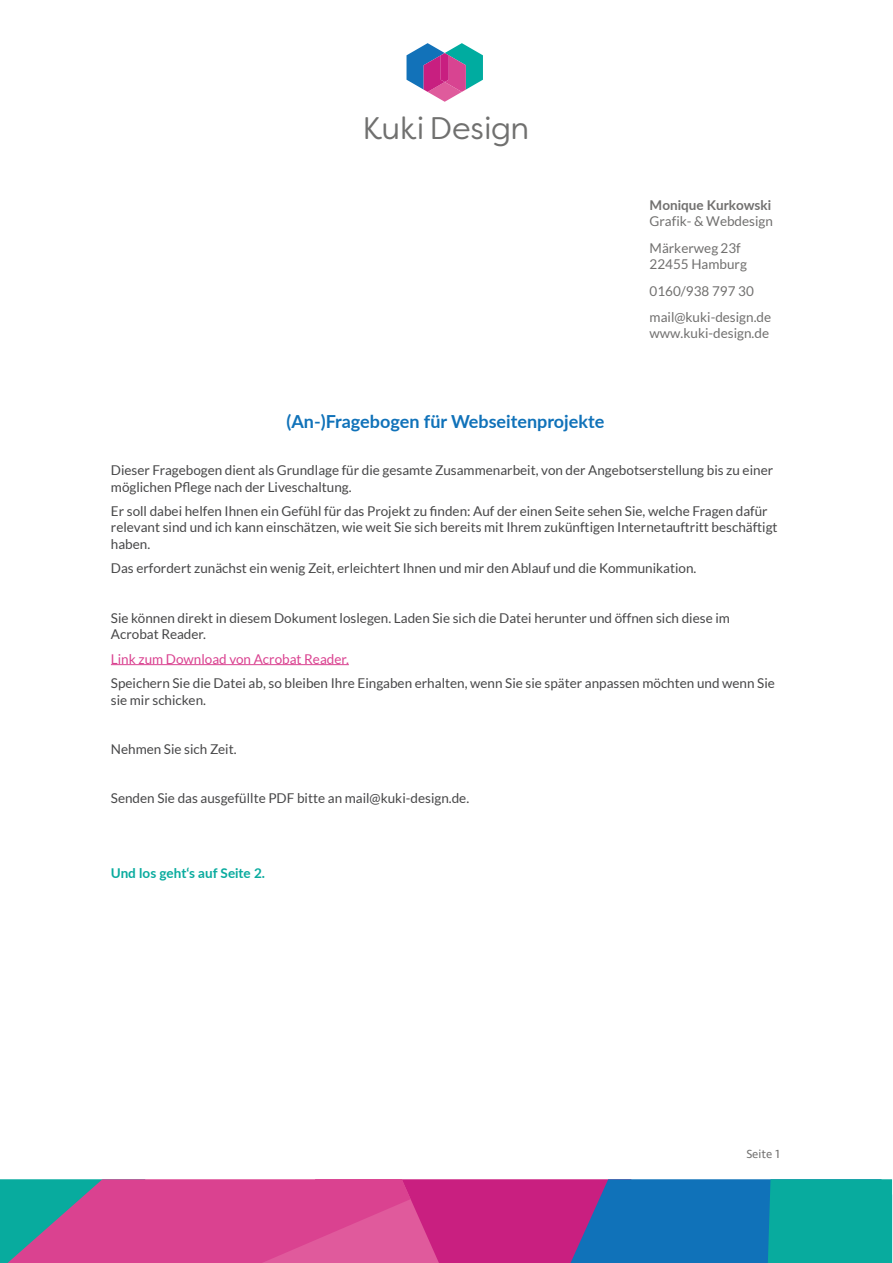
<style>
.page{position:relative;width:893px;height:1263px;background:#fff}
.page>*{position:absolute;margin:0;border:0;box-sizing:border-box;transform-origin:0 0}
.t1{font:31.2px "Filson Soft";letter-spacing:-.005em;color:#70706f}
.t2{font:700 18px "Lato";color:#1072b9}
.t3{font:13.5px/16.2px "Lato";color:#474748}
.t4{font:13.5px/26.7px "Lato";color:#71706f}
.t5{font:13.5px "Lato";color:#da4290}
.t6{font:700 13.5px "Lato";color:#08ab9e}
.t7{font:700 13.5px "Lato";color:#71706f}
.t8{font:12px "Ingra";color:#71706f}
</style>
<div class="page">
<svg style="left:406px;top:43px;width:77px;height:59px"></svg>
<svg style="left:0;top:1179px;width:892px;height:84px;background:#845c99"></svg>
<hr style="left:111px;top:664px;width:238px;height:1px;background:#da4290">
<h1 class="t1" style="left:362px;top:108px;width:169px">Kuki Design</h1>
<p class="t7" style="left:650px;top:195px;width:123px">Monique Kurkowski</p>
<p class="t4" style="left:650px;top:208px;width:125px">Grafik- &amp; Webdesign<br>Märkerweg 23f</p>
<p class="t4" style="left:650px;top:250px;width:123px">22455 Hamburg<br>0160/938 797 30 mail@kuki-design.de</p>
<p class="t4" style="left:650px;top:320px;width:121px">www.kuki-design.de</p>
<h2 class="t2" style="left:287px;top:409px;width:319px">(An-)Fragebogen für Webseitenprojekte</h2>
<p class="t3" style="left:111px;top:462px;width:664px">Dieser Fragebogen dient als Grundlage für die gesamte Zusammenarbeit, von der Angebotserstellung bis zu einer möglichen Pflege nach der Liveschaltung.</p>
<p class="t3" style="left:111px;top:503px;width:668px">Er soll dabei helfen Ihnen ein Gefühl für das Projekt zu finden: Auf der einen Seite sehen Sie, welche Fragen dafür relevant sind und ich kann einschätzen, wie weit Sie sich bereits mit Ihrem zukünftigen Internetauftritt beschäftigt haben.</p>
<p class="t3" style="left:111px;top:560px;width:587px">Das erfordert zunächst ein wenig Zeit, erleichtert Ihnen und mir den Ablauf und die Kommunikation.</p>
<p class="t3" style="left:111px;top:610px;width:620px">Sie können direkt in diesem Dokument loslegen. Laden Sie sich die Datei herunter und öffnen sich diese im<br>Acrobat Reader.</p>
<p class="t5" style="left:111px;top:651px;width:239px">Link zum Download von Acrobat Reader.</p>
<p class="t3" style="left:111px;top:675px;width:665px">Speichern Sie die Datei ab, so bleiben Ihre Eingaben erhalten, wenn Sie sie später anpassen möchten und wenn Sie sie mir schicken.</p>
<p class="t3" style="left:111px;top:741px;width:127px">Nehmen Sie sich Zeit.</p>
<p class="t3" style="left:111px;top:790px;width:360px">Senden Sie das ausgefüllte PDF bitte an mail@kuki-design.de.</p>
<p class="t6" style="left:111px;top:863px;width:156px">Und los geht‘s auf Seite 2.</p>
<p class="t8" style="left:746px;top:1146px;width:35px">Seite 1</p>
</div>
